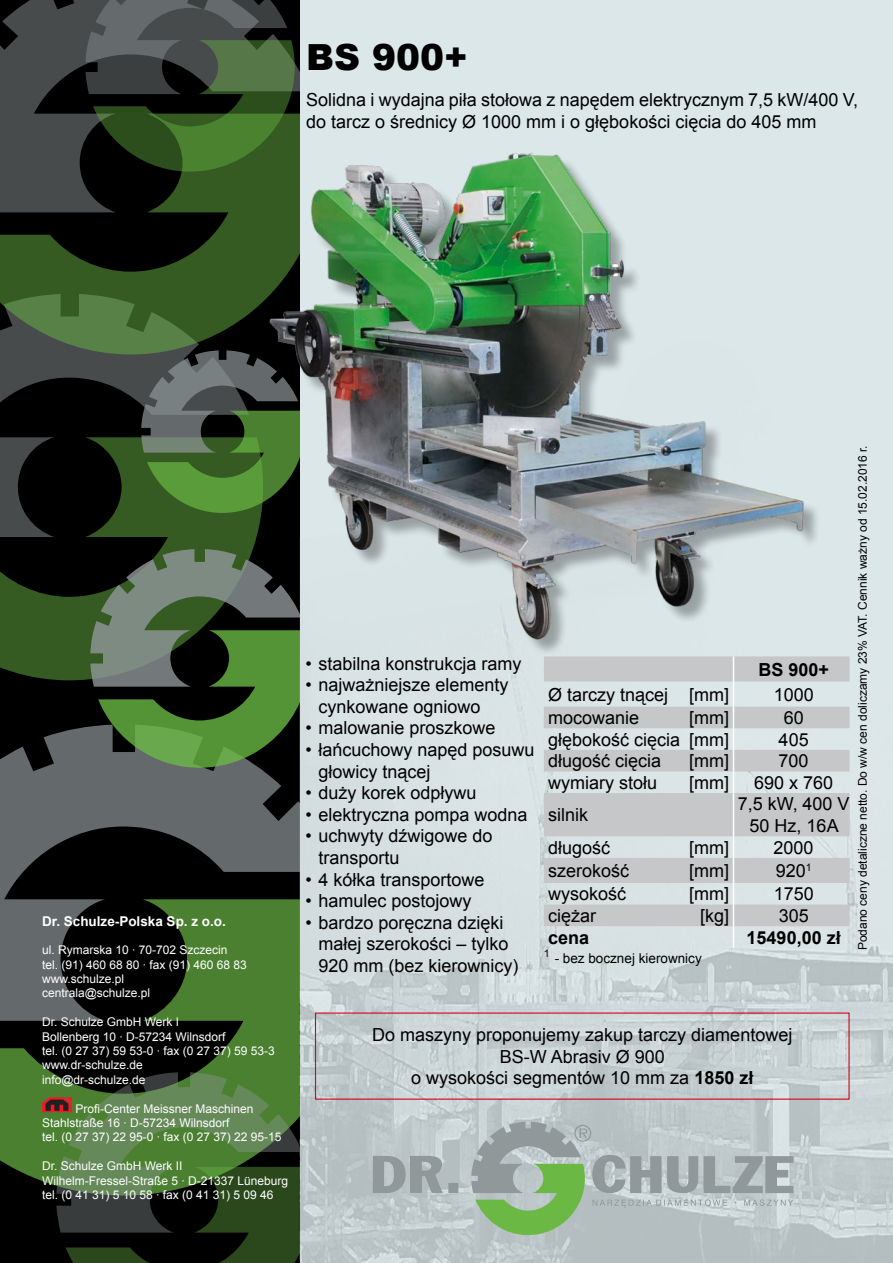
<style>
.page{position:relative;width:893px;height:1263px;background:#fff}
.page>*{position:absolute;margin:0;border:0;box-sizing:border-box;transform-origin:0 0}
.t1{font:900 36px "Arial";color:#000}
.t2{font:18px/21.6px "Arial";color:#000}
.t3{font:700 18px "Arial";color:#000}
.t4{font:700 13.5px "Arial";color:#fff}
.t5{font:13.5px "Arial";color:#000}
.t6{font:12px/14.4px "Arial";color:#fff}
.t7{font:12px "Arial";color:#000}
.s1{font-weight:700}
</style>
<div class="page">
<svg style="left:0;top:1021px;width:300px;height:174px;background:#203714"></svg>
<svg style="left:0;top:725px;width:300px;height:296px;background:#394637"></svg>
<svg style="left:0;top:513px;width:259px;height:167px;background:#1f3614"></svg>
<svg style="left:0;top:354px;width:249px;height:183px;background:#1c2419"></svg>
<svg style="left:0;top:212px;width:259px;height:142px;background:#2c4520"></svg>
<svg style="left:0;top:0;width:300px;height:212px;background:#343c35"></svg>
<svg style="left:90px;top:549px;width:210px;height:219px;background:#48623f"></svg>
<svg style="left:141px;top:350px;width:118px;height:163px;background:#4e6846"></svg>
<svg style="left:85px;top:0;width:210px;height:172px;background:#394b33"></svg>
<div style="left:300px;top:0;width:592px;height:1263px;background:#dbe7e9"></div>
<img style="left:300px;top:656px;width:592px;height:607px">
<svg style="left:42px;top:1072px;width:270px;height:191px;background:#405a34"></svg>
<svg style="left:544px;top:656px;width:306px;height:270px;fill:#c6c7c8"></svg>
<svg style="left:733px;top:656px;width:1px;height:137px"></svg>
<hr style="left:733px;top:793px;width:1px;height:43px;background:#fff">
<svg style="left:733px;top:836px;width:1px;height:112px"></svg>
<div style="left:315px;top:1012px;width:535px;height:88px;border:1px solid #cd071e"></div>
<div style="left:272px;top:156px;width:548px;height:500px;background:#dbe7e9"></div>
<img style="left:259px;top:143px;width:553px;height:507px">
<svg style="left:373px;top:1122px;width:420px;height:113px;background:#adbcb4"></svg>
<h1 class="t1" style="left:306px;top:31px;width:163px">BS 900+</h1>
<p class="t2" style="left:306px;top:89px;width:553px">Solidna i wydajna piła stołowa z napędem elektrycznym 7,5 kW/400 V, do tarcz o średnicy Ø 1000 mm i o głębokości cięcia do 405 mm</p>
<p class="t4" style="left:42px;top:912px;width:185px">Dr. Schulze-Polska Sp. z o.o.</p>
<p class="t6" style="left:42px;top:943px;width:206px">ul. Rymarska 10 · 70-702 Szczecin<br>tel. (91) 460 68 80 · fax (91) 460 68 83 www.schulze.pl<br>centrala@schulze.pl</p>
<p class="t6" style="left:42px;top:1015px;width:234px">Dr. Schulze GmbH Werk I<br>Bollenberg 10 · D-57234 Wilnsdorf<br>tel. (0 27 37) 59 53-0 · fax (0 27 37) 59 53-3 www.dr-schulze.de<br>info@dr-schulze.de</p>
<p class="t6" style="left:42px;top:1101px;width:241px;text-indent:33px">Profi-Center Meissner Maschinen<br>Stahlstraße 16 · D-57234 Wilnsdorf<br>tel. (0 27 37) 22 95-0 · fax (0 27 37) 22 95-15</p>
<p class="t6" style="left:42px;top:1159px;width:248px">Dr. Schulze GmbH Werk II<br>Wilhelm-Fressel-Straße 5 · D-21337 Lüneburg tel. (0 41 31) 5 10 58 · fax (0 41 31) 5 09 46</p>
<p class="t2" style="left:306px;top:653px;width:217px">• stabilna konstrukcja ramy</p>
<p class="t2" style="left:318px;top:674px;width:192px;text-indent:-13px">• najważniejsze elementy cynkowane ogniowo</p>
<p class="t2" style="left:306px;top:717px;width:191px">• malowanie proszkowe</p>
<p class="t2" style="left:318px;top:739px;width:218px;text-indent:-13px">• łańcuchowy napęd posuwu głowicy tnącej</p>
<p class="t2" style="left:306px;top:782px;width:172px">• duży korek odpływu</p>
<p class="t2" style="left:306px;top:804px;width:223px">• elektryczna pompa wodna</p>
<p class="t2" style="left:318px;top:825px;width:176px;text-indent:-13px">• uchwyty dźwigowe do transportu</p>
<p class="t2" style="left:306px;top:869px;width:180px">• 4 kółka transportowe</p>
<p class="t2" style="left:306px;top:890px;width:167px">• hamulec postojowy</p>
<p class="t2" style="left:318px;top:912px;width:202px;text-indent:-13px">• bardzo poręczna dzięki małej szerokości – tylko<br>920 mm (bez kierownicy)</p>
<p class="t3" style="left:758px;top:657px;width:72px">BS 900+</p>
<p class="t2" style="left:548px;top:684px;width:183px">Ø tarczy tnącej [mm]</p>
<p class="t2" style="left:774px;top:684px;width:42px">1000</p>
<p class="t2" style="left:548px;top:707px;width:93px">mocowanie</p>
<p class="t2" style="left:689px;top:707px;width:41px">[mm]</p>
<p class="t2" style="left:784px;top:707px;width:22px">60</p>
<p class="t2" style="left:548px;top:729px;width:183px">głębokość cięcia [mm]</p>
<p class="t2" style="left:779px;top:729px;width:32px">405</p>
<p class="t2" style="left:548px;top:750px;width:115px">długość cięcia</p>
<p class="t2" style="left:689px;top:750px;width:41px">[mm]</p>
<p class="t2" style="left:779px;top:750px;width:32px">700</p>
<p class="t2" style="left:548px;top:772px;width:111px">wymiary stołu</p>
<p class="t2" style="left:689px;top:772px;width:41px">[mm]</p>
<p class="t2" style="left:754px;top:772px;width:81px">690 x 760</p>
<p class="t2" style="left:548px;top:804px;width:41px">silnik</p>
<p class="t2" style="left:738px;top:793px;width:113px;text-align:center">7,5 kW, 400 V<br>50 Hz, 16A</p>
<p class="t2" style="left:548px;top:837px;width:64px">długość</p>
<p class="t2" style="left:689px;top:837px;width:41px">[mm]</p>
<p class="t2" style="left:774px;top:837px;width:42px">2000</p>
<p class="t2" style="left:548px;top:860px;width:83px">szerokość</p>
<p class="t2" style="left:689px;top:860px;width:41px">[mm]</p>
<p class="t2" style="left:776px;top:860px;width:37px">920<sup>1</sup></p>
<p class="t2" style="left:548px;top:883px;width:80px">wysokość</p>
<p class="t2" style="left:689px;top:883px;width:41px">[mm]</p>
<p class="t2" style="left:774px;top:883px;width:42px">1750</p>
<p class="t2" style="left:548px;top:905px;width:50px">ciężar</p>
<p class="t2" style="left:700px;top:905px;width:31px">[kg]</p>
<p class="t2" style="left:779px;top:905px;width:32px">305</p>
<p class="t3" style="left:548px;top:925px;width:43px">cena</p>
<p class="t3" style="left:747px;top:925px;width:96px">15490,00 zł</p>
<p class="t5" style="left:544px;top:950px;width:159px"><sup>1</sup> - bez bocznej kierownicy</p>
<p class="t7" style="left:855px;top:950px;width:507px;rotate:-90deg">Podano ceny detaliczne netto. Do w/w cen doliczamy 23% VAT. Cennik ważny od 15.02.2016 r.</p>
<p class="t2" style="left:372px;top:1024px;width:422px;text-align:center">Do maszyny proponujemy zakup tarczy diamentowej<br>BS-W Abrasiv Ø 900<br>o wysokości segmentów 10 mm za <span class="s1">1850 zł</span></p>
</div>
